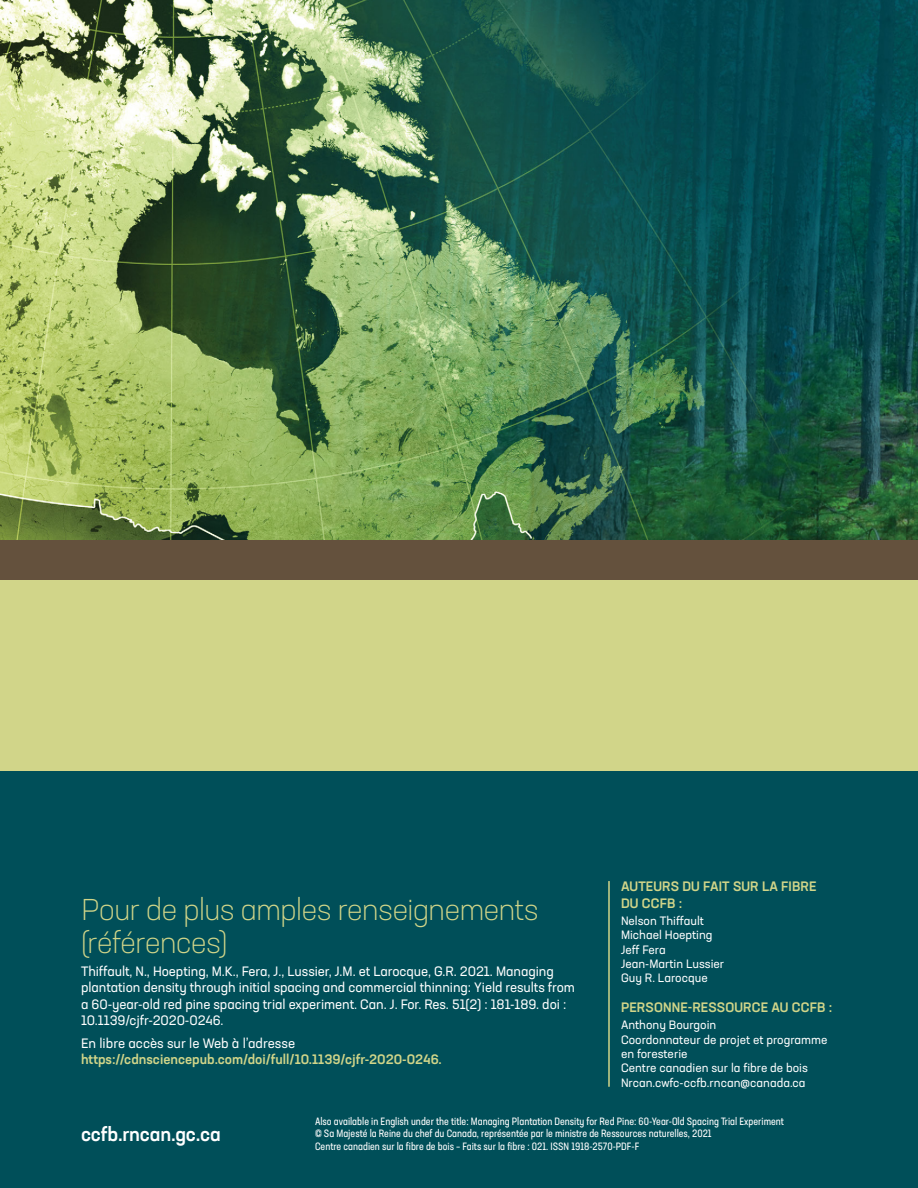
<style>
.page{position:relative;width:918px;height:1188px;background:#fff}
.page>*{position:absolute;margin:0;border:0;box-sizing:border-box;transform-origin:0 0}
.TTR_-_2{font:300 30px/33px "Neusa Next Std";letter-spacing:-.035em;color:#d1d589}
.cwfc_nrcan_gc_ca{font:500 19.5px "Neusa Next Std";letter-spacing:-.01em;color:#fff}
.TXT_-_Bibliographie{font:13.5px/16.2px "Neusa Next Std";letter-spacing:-.005em;color:#fff}
.TXT_-_For_More_Info{font:500 13.5px "Neusa Next Std";color:#d1d589}
.STTR_-_Authors{font:500 13.5px/16.2px "Neusa Next Std";letter-spacing:.01em;color:#d1d589}
.TXT_-_For_More_Info-2{font:13.5px "Neusa Next Std";color:#fff}
.Contact_-_TXT{font:12px/14.4px "Neusa Next Std";color:#fff}
.TXT_-_Disclaimer{font:condensed 10.5px/12.6px "Neusa Next Std";color:#fff}
</style>
<div class="page">
<img style="left:0;top:0;width:918px;height:540px">
<div style="left:0;top:540px;width:918px;height:40px;background:#64513d"></div>
<div style="left:0;top:580px;width:918px;height:257px;background:#d1d589"></div>
<div style="left:0;top:771px;width:918px;height:417px;background:#004f59"></div>
<hr style="left:608px;top:881px;width:2px;height:206px;background:#d1d589">
<p class="STTR_-_Authors" style="left:621px;top:878px;width:197px">AUTEURS DU FAIT SUR LA FIBRE<br>DU CCFB :</p>
<p class="Contact_-_TXT" style="left:621px;top:913px;width:84px">Nelson Thiffault</p>
<p class="Contact_-_TXT" style="left:621px;top:928px;width:93px">Michael Hoepting</p>
<p class="Contact_-_TXT" style="left:621px;top:942px;width:46px">Jeff Fera</p>
<p class="Contact_-_TXT" style="left:621px;top:956px;width:105px">Jean-Martin Lussier</p>
<p class="Contact_-_TXT" style="left:621px;top:971px;width:88px">Guy R. Larocque</p>
<p class="STTR_-_Authors" style="left:621px;top:999px;width:213px">PERSONNE-RESSOURCE AU CCFB :</p>
<p class="Contact_-_TXT" style="left:621px;top:1018px;width:97px">Anthony Bourgoin</p>
<p class="Contact_-_TXT" style="left:621px;top:1032px;width:208px">Coordonnateur de projet et programme en foresterie</p>
<p class="Contact_-_TXT" style="left:621px;top:1061px;width:188px">Centre canadien sur la fibre de bois</p>
<p class="Contact_-_TXT" style="left:621px;top:1075px;width:186px">Nrcan.cwfc-ccfb.rncan@canada.ca</p>
<p class="TXT_-_Disclaimer" style="left:315px;top:1114px;width:470px">Also available in English under the title: Managing Plantation Density for Red Pine: 60-Year-Old Spacing Trial Experiment © Sa Majesté la Reine du chef du Canada, représentée par le ministre de Ressources naturelles, 2021<br>Centre canadien sur la fibre de bois – Faits sur la fibre : 021. ISSN 1918-2570-PDF-F</p>
<h2 class="TTR_-_2" style="left:81px;top:893px;width:459px">Pour de plus amples renseignements (références)</h2>
<p class="TXT_-_Bibliographie" style="left:81px;top:963px;width:496px">Thiffault, N., Hoepting, M.K., Fera, J., Lussier, J.M. et Larocque, G.R. 2021. Managing plantation density through initial spacing and commercial thinning: Yield results from a 60-year-old red pine spacing trial experiment. Can. J. For. Res. 51(2) : 181-189. doi :<br>10.1139/cjfr-2020-0246.</p>
<p class="TXT_-_For_More_Info-2" style="left:81px;top:1035px;width:216px">En libre accès sur le Web à l’adresse</p>
<p class="TXT_-_For_More_Info" style="left:81px;top:1051px;width:362px">https://cdnsciencepub.com/doi/full/10.1139/cjfr-2020-0246.</p>
<p class="cwfc_nrcan_gc_ca" style="left:81px;top:1121px;width:141px">ccfb.rncan.gc.ca</p>
</div>
